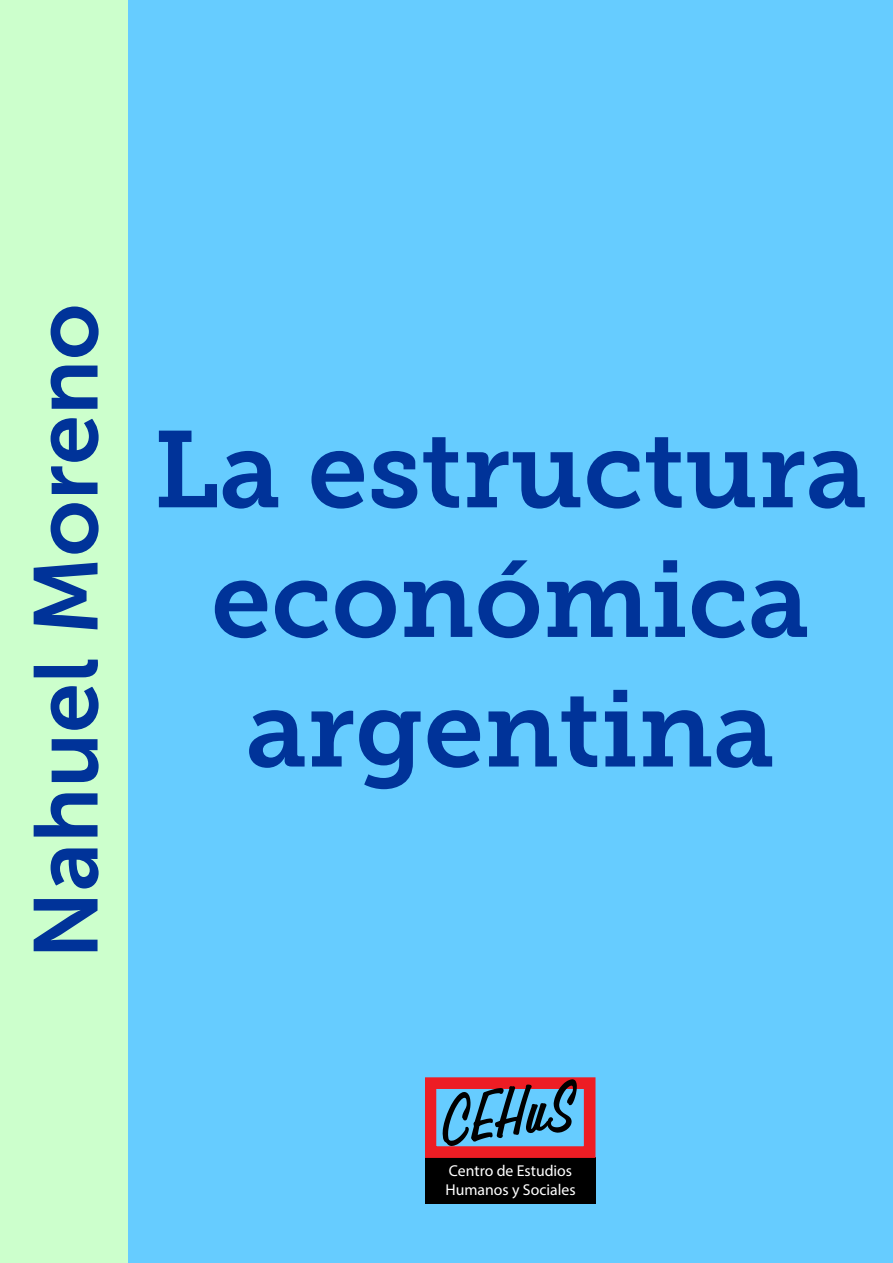
<style>
.page{position:relative;width:893px;height:1263px;background:#6cf}
.page>*{position:absolute;margin:0;border:0;box-sizing:border-box;transform-origin:0 0}
.t1{font:108px/129.6px "Museo Slab 700";color:#039;text-align:center}
.t2{font:90px "Museo Sans 700";color:#039}
.t3{font:italic 69.9px "Cg Trophy";color:#000}
.t4{font:15.75px/18.9px "Myriad Pro";color:#fff}
</style>
<div class="page">
<div style="left:425px;top:1157px;width:170px;height:46px;background:#000"></div>
<div style="left:425px;top:1077px;width:170px;height:81px;border:12px solid #ed1d24"></div>
<svg style="left:441px;top:1077px;width:137px;height:70px"></svg>
<div style="left:0;top:0;width:128px;height:1263px;background:#cfc"></div>
<h2 class="t2" style="left:16px;top:959px;width:657px;rotate:-90deg">Nahuel Moreno</h2>
<h1 class="t1" style="left:153px;top:406px;width:715px">La estructura económica argentina</h1>
<h3 class="t3" style="left:433px;top:1084px;width:137px;rotate:-7deg">CEHuS</h3>
<p class="t4" style="left:445px;top:1161px;width:132px">Centro de Estudios<br>Humanos y Sociales</p>
</div>
